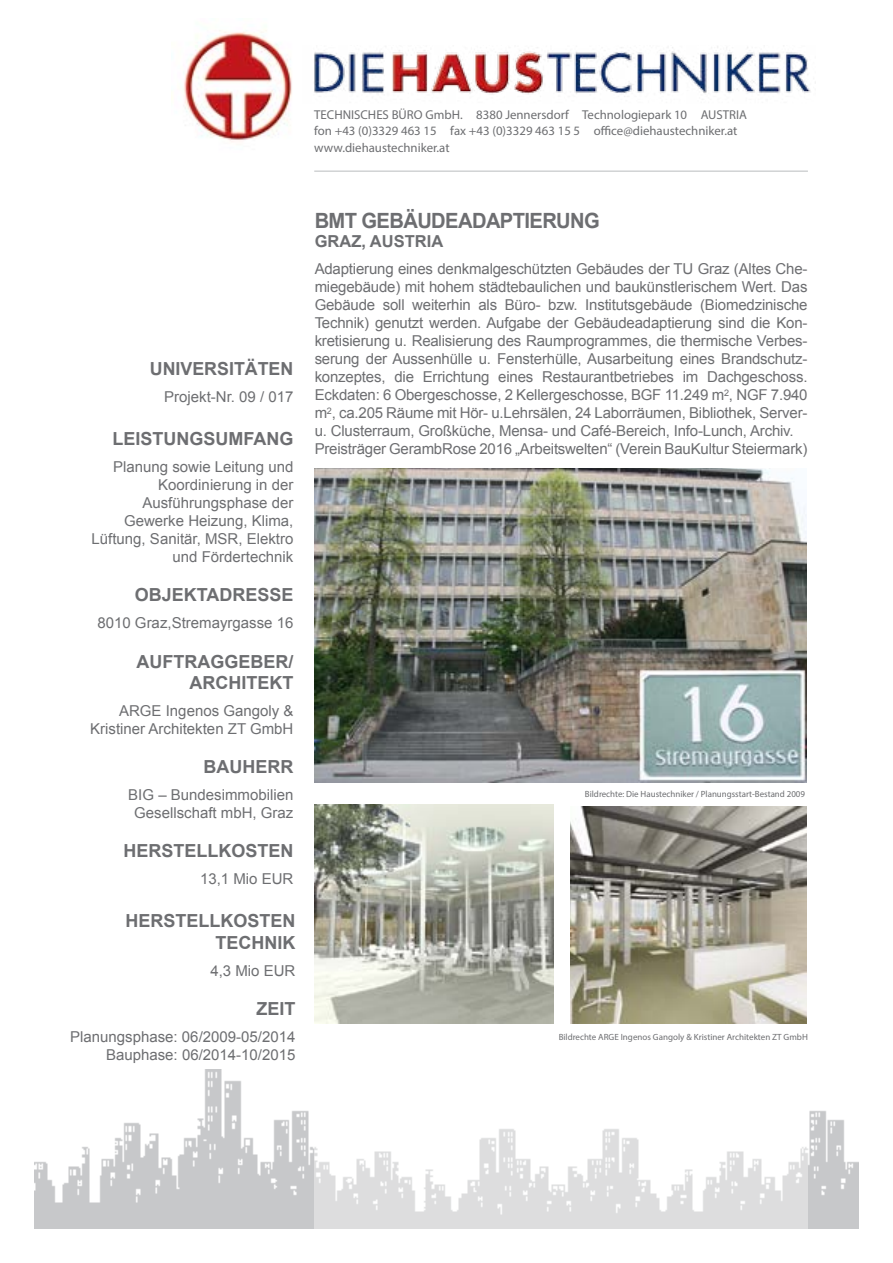
<style>
.page{position:relative;width:893px;height:1263px;background:#fff}
.page>*{position:absolute;margin:0;border:0;box-sizing:border-box;transform-origin:0 0}
.t1{font:700 21px "Arial";letter-spacing:-.03em;color:#6d6e71;scale:.96 1}
.t2{font:700 18px/21.6px "Arial";color:#6d6e71;text-align:right}
.t3{font:700 16.5px "Arial";color:#6d6e71}
.t4{font:15px/18px "Arial";letter-spacing:-.01em;color:#6d6e71;text-align:right}
.t5{font:12.75px/16.6px "Myriad Pro";color:#6d6e71}
.t6{font:9px "Myriad Pro";color:#6d6e71}
</style>
<div class="page">
<img style="left:34px;top:1069px;width:825px;height:160px">
<svg style="left:315px;top:1069px;width:493px;height:160px"></svg>
<hr style="left:314px;top:170px;width:494px;height:2px;background:#d1d3d4">
<img style="left:314px;top:46px;width:497px;height:49px">
<img style="left:183px;top:30px;width:109px;height:112px">
<img style="left:315px;top:469px;width:492px;height:314px">
<img style="left:314px;top:804px;width:240px;height:220px">
<img style="left:571px;top:806px;width:236px;height:218px">
<p class="t5" style="left:314px;top:106px;width:434px">TECHNISCHES BÜRO GmbH. 8380 Jennersdorf Technologiepark 10 AUSTRIA fon +43 (0)3329 463 15 fax +43 (0)3329 463 15 5 office@diehaustechniker.at www.diehaustechniker.at</p>
<p class="t2" style="left:150px;top:358px;width:145px">UNIVERSITÄTEN</p>
<p class="t4" style="left:164px;top:387px;width:131px">Projekt-Nr. 09 / 017</p>
<p class="t2" style="left:112px;top:428px;width:181px">LEISTUNGSUMFANG</p>
<p class="t4" style="left:92px;top:458px;width:203px">Planung sowie Leitung und<br>Koordinierung in der<br>Ausführungsphase der<br>Gewerke Heizung, Klima,<br>Lüftung, Sanitär, MSR, Elektro und Fördertechnik</p>
<p class="t2" style="left:135px;top:585px;width:85px">OBJEKTADRESSE</p>
<p class="t4" style="left:97px;top:614px;width:197px">8010 Graz,Stremayrgasse 16</p>
<p class="t2" style="left:136px;top:651px;width:14px">AUF</p>
<p class="t2" style="left:173px;top:651px;width:122px">TRAGGEBER/<br>ARCHITEKT</p>
<p class="t4" style="left:90px;top:701px;width:205px">ARGE Ingenos Gangoly &amp;<br>Kristiner Architekten ZT GmbH</p>
<p class="t2" style="left:203px;top:757px;width:66px">BAUHERR</p>
<p class="t4" style="left:128px;top:786px;width:167px;text-align:center">BIG – Bundesimmobilien<br>Gesellschaft mbH, Graz</p>
<p class="t2" style="left:123px;top:841px;width:26px">HERS</p>
<p class="t2" style="left:173px;top:841px;width:108px">TELLKOSTEN</p>
<p class="t4" style="left:200px;top:870px;width:95px">13,1 Mio EUR</p>
<p class="t2" style="left:125px;top:910px;width:86px">HERSTELLKO</p>
<p class="t2" style="left:215px;top:910px;width:82px">STEN<br>TECHNIK</p>
<p class="t4" style="left:210px;top:961px;width:87px">4,3 Mio EUR</p>
<p class="t2" style="left:256px;top:999px;width:40px">ZEIT</p>
<p class="t4" style="left:70px;top:1028px;width:227px">Planungsphase: 06/2009-05/2014<br>Bauphase: 06/2014-10/2015</p>
<h1 class="t1" style="left:315px;top:206px;width:296px">BMT GEBÄUDEADAPTIERUNG</h1>
<p class="t3" style="left:315px;top:231px;width:130px">GRAZ, AUSTRIA</p>
<p class="t4" style="left:315px;top:260px;width:494px;text-align:left">Adaptierung eines denkmalgeschützten Gebäudes der TU Graz (Altes Che&shy;miegebäude) mit hohem städtebaulichen und baukünstlerischem Wert. Das Gebäude soll weiterhin als Büro- bzw. Institutsgebäude (Biomedzinische Technik) genutzt werden. Aufgabe der Gebäudeadaptierung sind die Kon&shy;kretisierung u. Realisierung des Raumprogrammes, die thermische Verbes&shy;serung der Aussenhülle u. Fensterhülle, Ausarbeitung eines Brandschutz&shy;konzeptes, die Errichtung eines Restaurantbetriebes im Dachgeschoss.<br>Eckdaten: 6 Obergeschosse, 2 Kellergeschosse, BGF 11.249 m<sup>2</sup>, NGF 7.940 m<sup>2</sup>, ca.205 Räume mit Hör- u.Lehrsälen, 24 Laborräumen, Bibliothek, Server&shy;u. Clusterraum, Großküche, Mensa- und Café-Bereich, Info-Lunch, Archiv.<br>Preisträger GerambRose 2016 „Arbeitswelten“ (Verein BauKultur Steiermark)</p>
<p class="t6" style="left:585px;top:788px;width:222px">Bildrechte: Die Haustechniker / Planungsstart-Bestand 2009</p>
<p class="t6" style="left:559px;top:1031px;width:251px">Bildrechte ARGE Ingenos Gangoly &amp; Kristiner Architekten ZT GmbH</p>
</div>
